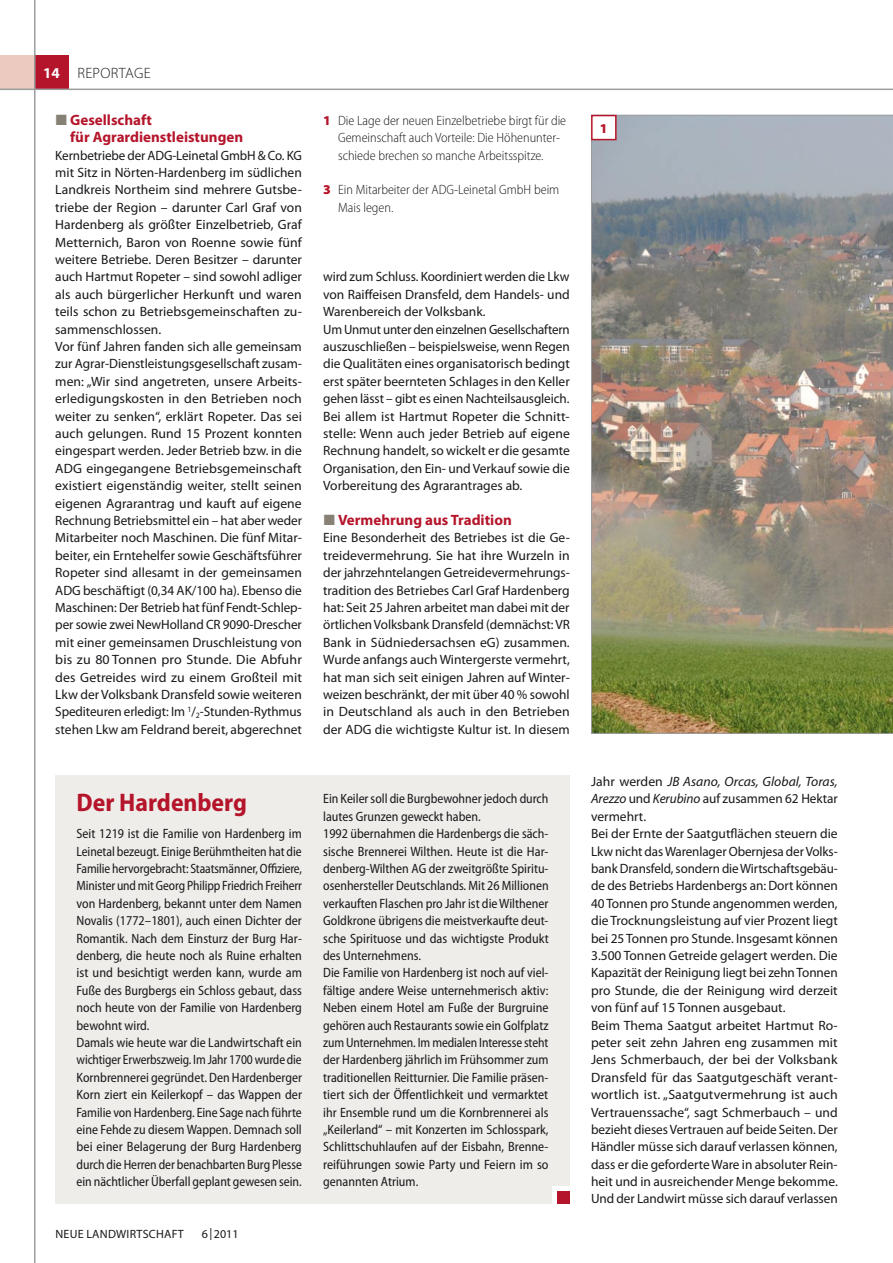
<style>
.page{position:relative;width:893px;height:1263px;background:#fff}
.page>*{position:absolute;margin:0;border:0;box-sizing:border-box;transform-origin:0 0}
.t1{font:700 semi-condensed 25.5px "Myriad Pro";color:#b5152b}
.t2{font:700 15px/17.4px "Myriad Pro";color:#b5152b}
.t3{font:300 15px "Myriad Pro";letter-spacing:.02em;color:#1a171b}
.t4{font:13.5px/17.4px "Myriad Pro";color:#1a171b}
.t5{font:semi-condensed 13.5px/17.4px "Myriad Pro";color:#1a171b;scale:.96 1}
.t6{font:semi-condensed 13.5px/17.4px "Myriad Pro";color:#1a171b}
.t7{font:300 semi-condensed 13.5px/17.4px "Myriad Pro";color:#1a171b}
.t8{font:900 13.5px "Myriad Pro";color:#b5152b}
.t9{font:12px "Myriad Pro";letter-spacing:.02em;color:#1a171b}
.s1{font-weight:700;color:#fff}
.s2{color:#868174}
.s3{font-weight:900;font-stretch:normal;color:#b5152b}
.s4{font-style:italic}
</style>
<div class="page">
<div style="left:34px;top:55px;width:35px;height:35px;background:#b5152b"></div>
<hr style="left:34px;top:0;width:2px;height:1263px;background:#9c9d9f">
<div style="left:0;top:55px;width:34px;height:35px;background:#eccabf"></div>
<hr style="left:0;top:89px;width:893px;height:1px;background:#9c9d9f">
<div style="left:55px;top:775px;width:515px;height:428px;background:#eeede9"></div>
<div style="left:553px;top:1186px;width:17px;height:17px;background:#fff"></div>
<div style="left:557px;top:1191px;width:13px;height:12px;background:#b5152b"></div>
<img style="left:591px;top:115px;width:302px;height:619px">
<div style="left:592px;top:116px;width:24px;height:24px;background:#fff"></div>
<div style="left:591px;top:115px;width:26px;height:25px;border:2px solid #b5152b"></div>
<p class="t3" style="left:43px;top:64px;width:109px"><span class="s1">14</span> REPORTAGE</p>
<p class="t2" style="left:70px;top:111px;width:174px;text-indent:-15px"><span class="s2">◼</span> Gesellschaft<br>für Agrardienstleistungen</p>
<p class="t4" style="left:55px;top:146px;width:249px">Kernbetriebe der ADG-Leinetal GmbH &amp; Co. KG mit Sitz in Nörten-Hardenberg im südlichen Landkreis Northeim sind mehrere Gutsbe&shy;triebe der Region – darunter Carl Graf von Hardenberg als größter Einzelbetrieb, Graf Metternich, Baron von Roenne sowie fünf weitere Betriebe. Deren Besitzer – darunter auch Hartmut Ropeter – sind sowohl adliger als auch bürgerlicher Herkunft und waren teils schon zu Betriebsgemeinschaften zu&shy;sammenschlossen.<br>Vor fünf Jahren fanden sich alle gemeinsam zur Agrar-Dienstleistungsgesellschaft zusam&shy;men: „Wir sind angetreten, unsere Arbeits&shy;erledigungskosten in den Betrieben noch weiter zu senken“, erklärt Ropeter. Das sei auch gelungen. Rund 15 Prozent konnten eingespart werden. Jeder Betrieb bzw. in die ADG eingegangene Betriebsgemeinschaft existiert eigenständig weiter, stellt seinen eigenen Agrarantrag und kauft auf eigene Rechnung Betriebsmittel ein – hat aber weder Mitarbeiter noch Maschinen. Die fünf Mitar&shy;beiter, ein Erntehelfer sowie Geschäftsführer Ropeter sind allesamt in der gemeinsamen ADG beschäftigt (0,34 AK/100 ha). Ebenso die Maschinen: Der Betrieb hat fünf Fendt-Schlep&shy;per sowie zwei NewHolland CR 9090-Drescher mit einer gemeinsamen Druschleistung von bis zu 80 Tonnen pro Stunde. Die Abfuhr des Getreides wird zu einem Großteil mit Lkw der Volksbank Dransfeld sowie weiteren Spediteuren erledigt: I m <sup>1</sup>/<sub>2</sub>-Stunden-Rythmus stehen Lkw am Feldrand bereit, abgerechnet</p>
<p class="t7" style="left:338px;top:112px;width:230px;text-indent:-15px"><span class="s3">1</span> Die Lage der neuen Einzelbetriebe birgt für die<br>Gemeinschaft auch Vorteile: Die Höhenunter&shy;schiede brechen so manche Arbeitsspitze.</p>
<p class="t7" style="left:338px;top:182px;width:223px;text-indent:-15px"><span class="s3">3</span> Ein Mitarbeiter der ADG-Leinetal GmbH beim<br>Mais legen.</p>
<p class="t4" style="left:323px;top:268px;width:248px">wird zum Schluss. Koordiniert werden die Lkw von Raiffeisen Dransfeld, dem Handels- und Warenbereich der Volksbank.<br>Um Unmut unter den einzelnen Gesellschaftern auszuschließen – beispielsweise, wenn Regen die Qualitäten eines organisatorisch bedingt erst später beernteten Schlages in den Keller gehen lässt – gibt es einen Nachteilsausgleich.<br>Bei allem ist Hartmut Ropeter die Schnitt&shy;stelle: Wenn auch jeder Betrieb auf eigene Rechnung handelt, so wickelt er die gesamte Organisation, den Ein- und Verkauf sowie die Vorbereitung des Agrarantrages ab.</p>
<p class="t2" style="left:323px;top:511px;width:190px"><span class="s2">◼</span> Vermehrung aus Tradition</p>
<p class="t4" style="left:323px;top:529px;width:248px;text-align:justify">Eine Besonderheit des Betriebes ist die Ge&shy;treidevermehrung. Sie hat ihre Wurzeln in der jahrzehntelangen Getreidevermehrungs&shy;tradition des Betriebes Carl Graf Hardenberg hat: Seit 25 Jahren arbeitet man dabei mit der örtlichen Volksbank Dransfeld (demnächst: VR Bank in Südniedersachsen eG) zusammen.<br>Wurde anfangs auch Wintergerste vermehrt, hat man sich seit einigen Jahren auf Winter&shy;weizen beschränkt, der mit über 40 % sowohl in Deutschland als auch in den Betrieben der ADG die wichtigste Kultur ist. I n diesem</p>
<h1 class="t1" style="left:77px;top:788px;width:172px">Der Hardenberg</h1>
<p class="t6" style="left:77px;top:825px;width:227px">Seit 1219 ist die Familie von Hardenberg im Leinetal bezeugt. Einige Berühmtheiten hat die Familie hervorgebracht: Staatsmänner, Offiziere, Minister und mit Georg Philipp Friedrich Freiherr von Hardenberg, bekannt unter dem Namen Novalis (1772–1801), auch einen Dichter der Romantik. Nach dem Einsturz der Burg Har&shy;denberg, die heute noch als Ruine erhalten ist und besichtigt werden kann, wurde am Fuße des Burgbergs ein Schloss gebaut, dass noch heute von der Familie von Hardenberg bewohnt wird.<br>Damals wie heute war die Landwirtschaft ein wichtiger Erwerbszweig. Im Jahr 1700 wurde die Kornbrennerei gegründet. Den Hardenberger Korn ziert ein Keilerkopf – das Wappen der Familie von Hardenberg. Eine Sage nach führte eine Fehde zu diesem Wappen. Demnach soll bei einer Belagerung der Burg Hardenberg durch die Herren der benachbarten Burg Plesse ein nächtlicher Überfall geplant gewesen sein.</p>
<p class="t9" style="left:55px;top:1227px;width:130px">Neue Landwirtschaft</p>
<p class="t9" style="left:202px;top:1227px;width:38px">6|2011</p>
<p class="t5" style="left:323px;top:790px;width:236px">Ein Keiler soll die Burgbewohner jedoch durch lautes Grunzen geweckt haben.<br>1992 übernahmen die Hardenbergs die säch&shy;sische Brennerei Wilthen. Heute ist die Har&shy;denberg-Wilthen AG der zweitgrößte Spiritu&shy;osenhersteller Deutschlands. Mit 26 Millionen verkauften Flaschen pro Jahr ist die Wilthener Goldkrone übrigens die meistverkaufte deut&shy;sche Spirituose und das wichtigste Produkt des Unternehmens.<br>Die Familie von Hardenberg ist noch auf viel&shy;fältige andere Weise unternehmerisch aktiv:<br>Neben einem Hotel am Fuße der Burgruine gehören auch Restaurants sowie ein Golfplatz zum Unternehmen. Im medialen Interesse steht der Hardenberg jährlich im Frühsommer zum traditionellen Reitturnier. Die Familie präsen&shy;tiert sich der Öffentlichkeit und vermarktet ihr Ensemble rund um die Kornbrennerei als „Keilerland“ – mit Konzerten im Schlosspark, Schlittschuhlaufen auf der Eisbahn, Brenne&shy;reiführungen sowie Party und Feiern im so genannten Atrium.</p>
<p class="t8" style="left:600px;top:119px;width:9px">1</p>
<p class="t4" style="left:591px;top:772px;width:248px">Jahr werden <span class="s4">JB Asano, Orcas, Global, Toras, Arezzo</span> und <span class="s4">Kerubino</span> auf zusammen 62 Hektar vermehrt.<br>Bei der Ernte der Saatgutflächen steuern die Lkw nicht das Warenlager Obernjesa der Volks&shy;bank Dransfeld, sondern die Wirtschaftsgebäu&shy;de des Betriebs Hardenbergs an: Dort können 40 Tonnen pro Stunde angenommen werden, die Trocknungsleistung auf vier Prozent liegt bei 25 Tonnen pro Stunde. I nsgesamt können 3.500 Tonnen Getreide gelagert werden. Die Kapazität der Reinigung liegt bei zehn Tonnen pro Stunde, die der Reinigung wird derzeit von fünf auf 15 Tonnen ausgebaut.<br>Beim Thema Saatgut arbeitet Hartmut Ro&shy;peter seit zehn Jahren eng zusammen mit Jens Schmerbauch, der bei der Volksbank Dransfeld für das Saatgutgeschäft verant&shy;wortlich ist. „Saatgutvermehrung ist auch Vertrauenssache“, sagt Schmerbauch – und bezieht dieses Vertrauen auf beide Seiten. Der Händler müsse sich darauf verlassen können, dass er die geforderte Ware in absoluter Rein&shy;heit und in ausreichender Menge bekomme.<br>Und der Landwirt müsse sich darauf verlassen</p>
</div>
